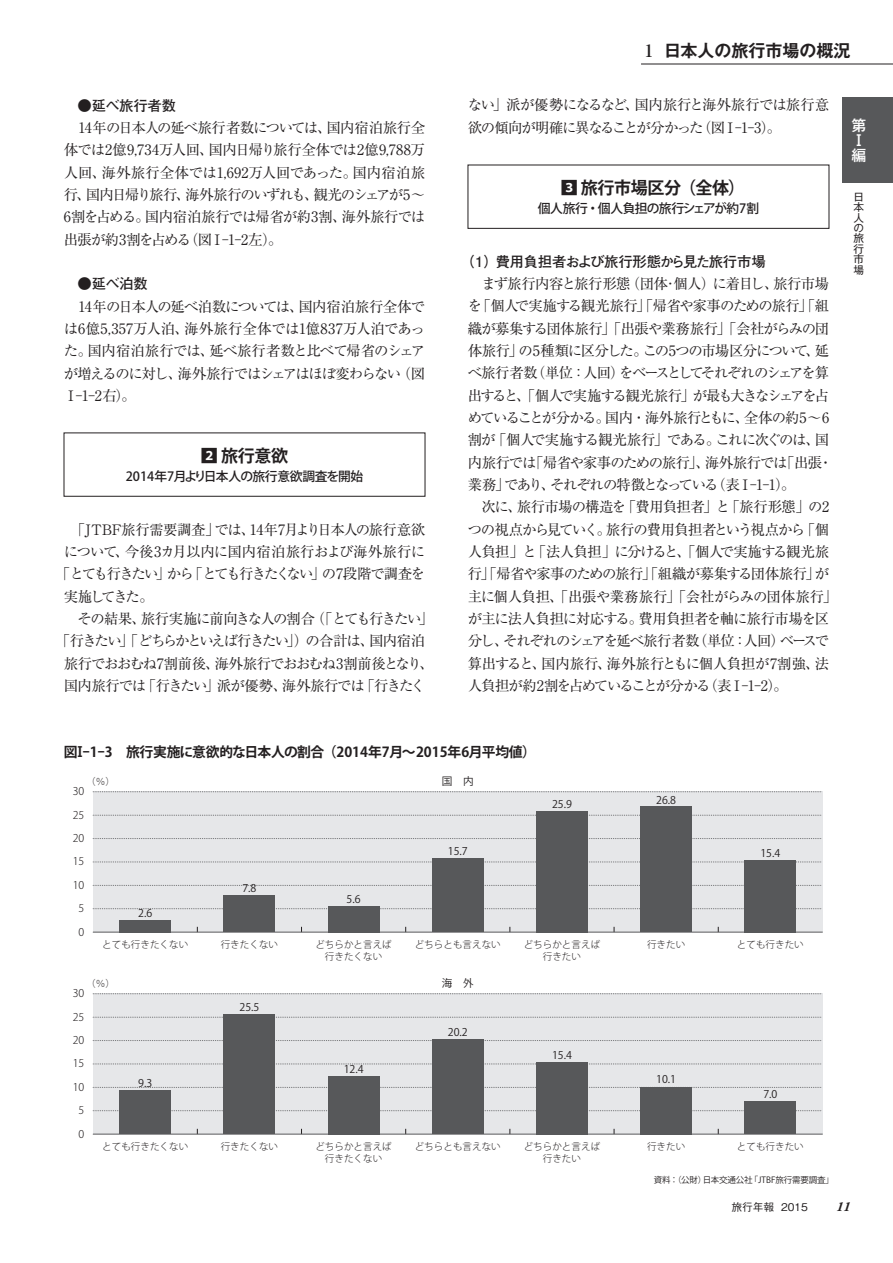
<style>
.page{position:relative;width:893px;height:1263px;background:#fff}
.page>*{position:absolute;margin:0;border:0;box-sizing:border-box;transform-origin:0 0}
.t1{font:700 16.95px "Koz Go Pro";letter-spacing:-.02em;color:#231f20}
.t2{font:700 16.95px "Gothic MB101 Pro De";color:#231f20}
.t3{font:500 14.85px/14.5px "Gothic MB101 Pro";color:#fff}
.t4{font:14.4px/22.4px "Ryumin Pro";letter-spacing:-.07em;color:#231f20}
.t5{font:14.4px "Ryumin Pro";letter-spacing:-.115em;color:#231f20}
.t6{font:700 14.4px "Futo Go B101 Pro";letter-spacing:-.035em;color:#231f20}
.t7{font:14.4px "Ryumin Pro";letter-spacing:-.03em;color:#231f20}
.t8{font:14.4px "Ryumin Pro";letter-spacing:-.09em;color:#231f20}
.t9{font:14.4px "Ryumin Pro";letter-spacing:-.035em;color:#231f20}
.t10{font:700 13.8px "Koz Go Pro";letter-spacing:-.02em;color:#231f20}
.t11{font:italic 700 13.8px "Adobe Garamond Pro";color:#231f20}
.t12{font:500 12.75px "Koz Go Pro";letter-spacing:-.02em;color:#231f20}
.t13{font:500 12.75px "Koz Go Pro";letter-spacing:-.04em;color:#231f20}
.t14{font:10.65px "Koz Go Pro";color:#231f20}
.t15{font:300 10.65px/23.4px "Koz Go Pro";color:#231f20;text-align:center}
.t16{font:500 10.65px "Gothic BBB Pro";color:#231f20}
.t17{font:10.65px/10.5px "Gothic MB101 Pro";color:#231f20}
.t18{font:300 9.6px/11.7px "Koz Go Pro";color:#231f20;text-align:center}
.t19{font:8.55px "Koz Go Pro";letter-spacing:-.02em;color:#231f20}
.s1{font-family:"Ryumin Pro"}
.s2{font-family:"Gothic MB101 Pr 6 De"}
</style>
<div class="page">
<hr style="left:641px;top:64px;width:252px;height:1px;background:#231f20">
<div style="left:842px;top:98px;width:51px;height:85px;background:#57585a"></div>
<div style="left:93px;top:792px;width:729px;height:140px;background:#e6e7e9"></div>
<div style="left:93px;top:994px;width:729px;height:140px;background:#e6e7e9"></div>
<svg style="left:93px;top:791px;width:729px;height:1px"></svg>
<svg style="left:93px;top:815px;width:729px;height:1px"></svg>
<svg style="left:93px;top:838px;width:729px;height:1px"></svg>
<svg style="left:93px;top:885px;width:729px;height:1px"></svg>
<svg style="left:93px;top:862px;width:728px;height:1px"></svg>
<svg style="left:93px;top:908px;width:729px;height:1px"></svg>
<svg style="left:93px;top:993px;width:729px;height:1px"></svg>
<svg style="left:93px;top:1017px;width:729px;height:1px"></svg>
<svg style="left:93px;top:1040px;width:729px;height:1px"></svg>
<svg style="left:93px;top:1087px;width:729px;height:1px"></svg>
<svg style="left:93px;top:1064px;width:728px;height:1px"></svg>
<svg style="left:93px;top:1110px;width:729px;height:1px"></svg>
<div style="left:745px;top:1101px;width:51px;height:33px;background:#57585a"></div>
<div style="left:641px;top:1087px;width:51px;height:47px;background:#57585a"></div>
<div style="left:536px;top:1062px;width:51px;height:72px;background:#57585a"></div>
<div style="left:432px;top:1040px;width:51px;height:94px;background:#57585a"></div>
<div style="left:328px;top:1076px;width:51px;height:58px;background:#57585a"></div>
<div style="left:224px;top:1015px;width:51px;height:119px;background:#57585a"></div>
<div style="left:120px;top:1090px;width:51px;height:44px;background:#57585a"></div>
<hr style="left:93px;top:932px;width:729px;height:1px;background:#57585a">
<div style="left:745px;top:860px;width:51px;height:72px;background:#57585a"></div>
<div style="left:641px;top:807px;width:51px;height:125px;background:#57585a"></div>
<div style="left:536px;top:811px;width:51px;height:121px;background:#57585a"></div>
<div style="left:432px;top:859px;width:51px;height:73px;background:#57585a"></div>
<div style="left:328px;top:906px;width:51px;height:26px;background:#57585a"></div>
<div style="left:224px;top:896px;width:51px;height:36px;background:#57585a"></div>
<div style="left:120px;top:920px;width:51px;height:12px;background:#57585a"></div>
<hr style="left:93px;top:1134px;width:729px;height:1px;background:#57585a">
<div style="left:468px;top:165px;width:361px;height:64px;border:1px solid #231f20"></div>
<p class="t6" style="left:64px;top:94px;width:114px">　●延べ旅行者数</p>
<p class="t4" style="left:64px;top:115px;width:363px;text-align:justify">　14年の日本人の延べ旅行者数については、国内宿泊旅行全体では2億9,734万人回、国内日帰り旅行全体では2億9,788万人回、海外旅行全体では1,692万人回であった。国内宿泊旅行、国内日帰り旅行、海外旅行のいずれも、観光のシェアが5～6割を占める。国内宿泊旅行では帰省が約3割、海外旅行では出張が約3割を占める（図Ⅰ-1-2左）。</p>
<p class="t6" style="left:64px;top:272px;width:85px">　●延べ泊数</p>
<p class="t4" style="left:64px;top:294px;width:363px;text-align:justify">　14年の日本人の延べ泊数については、国内宿泊旅行全体では6億5,357万人泊、海外旅行全体では1億837万人泊であった。国内宿泊旅行では、延べ旅行者数と比べて帰省のシェアが増えるのに対し、海外旅行ではシェアはほぼ変わらない（図Ⅰ-1-2右）。</p>
<p class="t1" style="left:201px;top:445px;width:89px">2 旅行意欲</p>
<p class="t12" style="left:126px;top:468px;width:239px">2014年7月より日本人の旅行意欲調査を開始</p>
<p class="t7" style="left:64px;top:518px;width:363px">　「JTBF旅行需要調査」では、14年7月より日本人の旅行意欲</p>
<p class="t9" style="left:64px;top:540px;width:363px">について、今後3カ月以内に国内宿泊旅行および海外旅行に</p>
<p class="t5" style="left:56px;top:563px;width:371px">「とても行きたい」から「とても行きたくない」の7段階で調査を</p>
<p class="t4" style="left:64px;top:584px;width:92px">実施してきた。</p>
<p class="t8" style="left:64px;top:607px;width:371px">　その結果、旅行実施に前向きな人の割合（「とても行きたい」</p>
<p class="t5" style="left:56px;top:630px;width:371px">「行きたい」「どちらかといえば行きたい」）の合計は、国内宿泊</p>
<p class="t4" style="left:64px;top:651px;width:372px">旅行でおおむね7割前後、海外旅行でおおむね3割前後となり、</p>
<p class="t4" style="left:64px;top:674px;width:363px">国内旅行では「行きたい」派が優勢、海外旅行では「行きたく</p>
<p class="t2" style="left:645px;top:37px;width:207px"><span class="s1">1</span> 日本人の旅行市場の概況</p>
<p class="t4" style="left:468px;top:93px;width:363px">ない」派が優勢になるなど、国内旅行と海外旅行では旅行意欲の傾向が明確に異なることが分かった（図Ⅰ-1-3）。</p>
<p class="t1" style="left:561px;top:177px;width:186px">3 旅行市場区分（全体）</p>
<p class="t13" style="left:538px;top:200px;width:223px">個人旅行・個人負担の旅行シェアが約7割</p>
<p class="t6" style="left:460px;top:250px;width:307px">（1）費用負担者および旅行形態から見た旅行市場</p>
<p class="t4" style="left:468px;top:271px;width:371px">　まず旅行内容と旅行形態（団体･個人）に着目し、旅行市場を「個人で実施する観光旅行」「帰省や家事のための旅行」「組織が募集する団体旅行」「出張や業務旅行」「会社がらみの団体旅行」の5種類に区分した。この5つの市場区分について、延べ旅行者数（単位：人回）をベースとしてそれぞれのシェアを算出すると、「個人で実施する観光旅行」が最も大きなシェアを占めていることが分かる。国内・海外旅行ともに、全体の約5～6割が「個人で実施する観光旅行」である。これに次ぐのは、国内旅行では「帰省や家事のための旅行」、海外旅行では「出張・業務」であり、それぞれの特徴となっている（表Ⅰ-1-1）。<br>　次に、旅行市場の構造を「費用負担者」と「旅行形態」の2つの視点から見ていく。旅行の費用負担者という視点から「個人負担」と「法人負担」に分けると、「個人で実施する観光旅行」「帰省や家事のための旅行」「組織が募集する団体旅行」が主に個人負担、「出張や業務旅行」「会社がらみの団体旅行」が主に法人負担に対応する。費用負担者を軸に旅行市場を区分し、それぞれのシェアを延べ旅行者数（単位：人回）ベースで算出すると、国内旅行、海外旅行ともに個人負担が7割強、法人負担が約2割を占めていることが分かる（表Ⅰ-1-2）。</p>
<p class="t3" style="left:851px;top:117px;width:16px">第<br>Ⅰ編</p>
<p class="t17" style="left:854px;top:190px;width:12px">日本人の旅行市場</p>
<p class="t10" style="left:64px;top:743px;width:474px">図<span class="s2">Ⅰ</span>-1-3　旅行実施に意欲的な日本人の割合（2014年7月～2015年6月平均値）</p>
<p class="t15" style="left:73px;top:780px;width:13px">30<br>25<br>20<br>15<br>10<br>5<br>0</p>
<p class="t18" style="left:86px;top:776px;width:30px">（％）</p>
<p class="t14" style="left:138px;top:906px;width:16px">2.6</p>
<p class="t14" style="left:242px;top:882px;width:16px">7.8</p>
<p class="t14" style="left:347px;top:892px;width:16px">5.6</p>
<p class="t14" style="left:442px;top:774px;width:33px">国　内</p>
<p class="t14" style="left:448px;top:845px;width:21px">15.7</p>
<p class="t14" style="left:552px;top:797px;width:21px">25.9</p>
<p class="t14" style="left:656px;top:793px;width:21px">26.8</p>
<p class="t14" style="left:760px;top:846px;width:21px">15.4</p>
<p class="t15" style="left:73px;top:982px;width:13px">30<br>25<br>20<br>15<br>10<br>5<br>0</p>
<p class="t18" style="left:102px;top:938px;width:88px">とても行きたくない</p>
<p class="t18" style="left:221px;top:938px;width:59px">行きたくない</p>
<p class="t18" style="left:315px;top:938px;width:78px">どちらかと言えば行きたくない</p>
<p class="t18" style="left:415px;top:938px;width:88px">どちらとも言えない</p>
<p class="t18" style="left:86px;top:978px;width:30px">（％）</p>
<p class="t14" style="left:138px;top:1076px;width:16px">9.3</p>
<p class="t14" style="left:239px;top:1000px;width:21px">25.5</p>
<p class="t14" style="left:344px;top:1062px;width:21px">12.4</p>
<p class="t14" style="left:442px;top:976px;width:33px">海　外</p>
<p class="t14" style="left:448px;top:1025px;width:21px">20.2</p>
<p class="t18" style="left:524px;top:938px;width:78px">どちらかと言えば行きたい</p>
<p class="t18" style="left:647px;top:938px;width:40px">行きたい</p>
<p class="t18" style="left:737px;top:938px;width:68px">とても行きたい</p>
<p class="t14" style="left:552px;top:1048px;width:21px">15.4</p>
<p class="t14" style="left:656px;top:1072px;width:21px">10.1</p>
<p class="t14" style="left:763px;top:1087px;width:16px">7.0</p>
<p class="t18" style="left:102px;top:1140px;width:88px">とても行きたくない</p>
<p class="t18" style="left:221px;top:1140px;width:59px">行きたくない</p>
<p class="t18" style="left:315px;top:1140px;width:78px">どちらかと言えば行きたくない</p>
<p class="t18" style="left:415px;top:1140px;width:88px">どちらとも言えない</p>
<p class="t18" style="left:524px;top:1140px;width:78px">どちらかと言えば行きたい</p>
<p class="t18" style="left:647px;top:1140px;width:40px">行きたい</p>
<p class="t18" style="left:737px;top:1140px;width:68px">とても行きたい</p>
<p class="t19" style="left:654px;top:1174px;width:181px">資料：（公財）日本交通公社「JTBF旅行需要調査」</p>
<p class="t16" style="left:731px;top:1198px;width:78px">旅行年報 2015</p>
<p class="t11" style="left:836px;top:1198px;width:16px">11</p>
</div>
